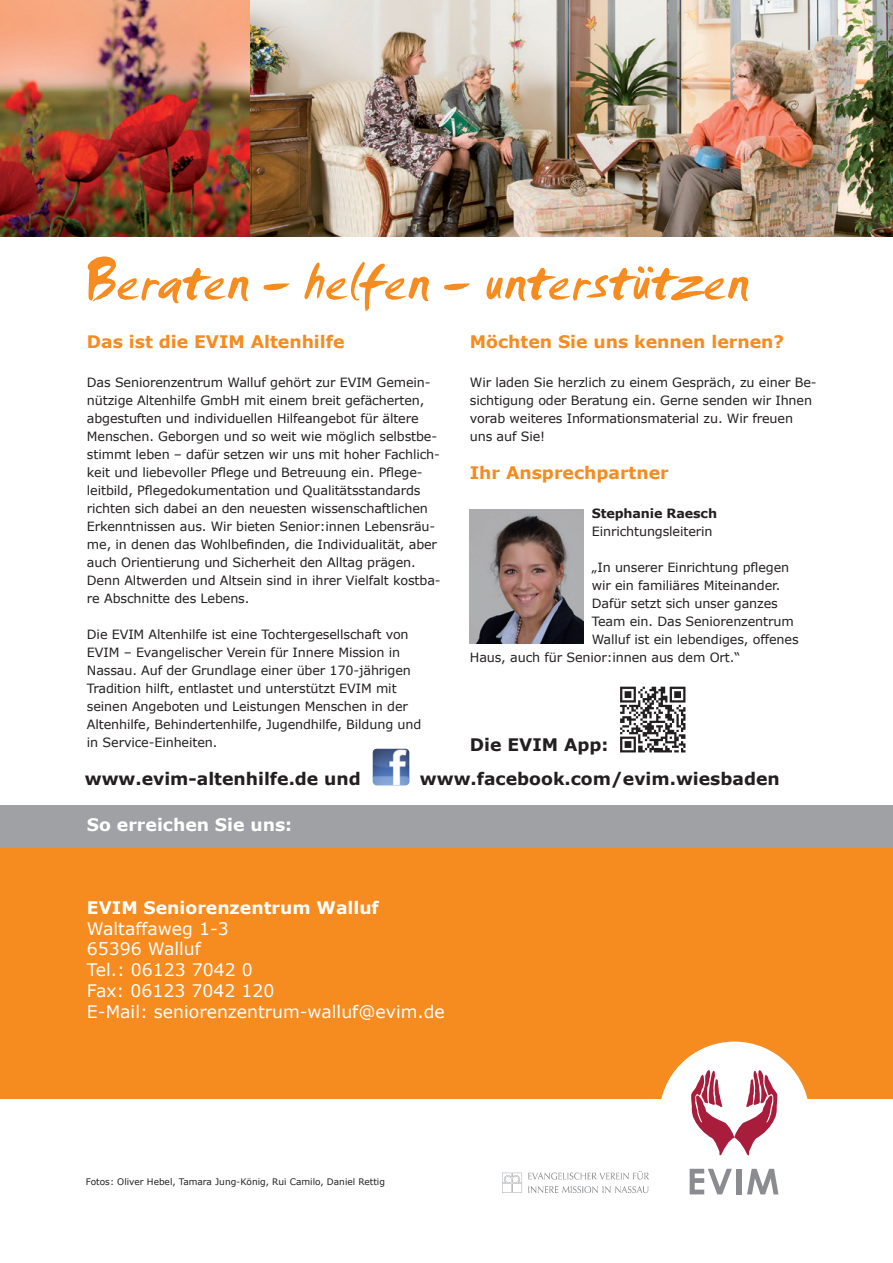
<style>
.page{position:relative;width:893px;height:1263px;background:#fff}
.page>*{position:absolute;margin:0;border:0;box-sizing:border-box;transform-origin:0 0}
.t1{font:58.5px "Smudger Plain";color:#f68b1f}
.t2{font:17.25px/20.7px "Verdana";color:#fff}
.t3{font:700 17.25px "Verdana";color:#f68b1f}
.t4{font:700 17.25px "Verdana";color:#231f20}
.t5{font:700 17.25px "Verdana";color:#fff}
.t6{font:12.75px/18px "Verdana";letter-spacing:-.01em;color:#231f20}
.t7{font:700 12.75px "Verdana";letter-spacing:-.01em;color:#231f20}
.t8{font:9px "Verdana";color:#231f20}
</style>
<div class="page">
<div style="left:0;top:805px;width:893px;height:43px;background:#a0a1a5"></div>
<div style="left:0;top:848px;width:893px;height:250px;background:#f68b1f"></div>
<div style="left:659px;top:1041px;width:151px;height:151px;background:#fff;border-radius:50%"></div>
<svg style="left:691px;top:1070px;width:87px;height:86px"></svg>
<svg style="left:690px;top:1169px;width:42px;height:25px"></svg>
<div style="left:736px;top:1169px;width:5px;height:25px;background:#8a8c8f"></div>
<svg style="left:747px;top:1169px;width:31px;height:25px"></svg>
<img style="left:0;top:0;width:893px;height:236px">
<img style="left:373px;top:749px;width:36px;height:36px">
<div style="left:371px;top:747px;width:40px;height:40px;border:1px solid #fff;border-radius:5px"></div>
<img style="left:503px;top:1172px;width:145px;height:20px">
<img style="left:470px;top:509px;width:113px;height:134px">
<img style="left:620px;top:686px;width:66px;height:67px">
<h1 class="t1" style="left:84px;top:246px;width:667px">Beraten – helfen – unterstützen</h1>
<h2 class="t3" style="left:87px;top:330px;width:259px">Das ist die EVIM Altenhilfe</h2>
<p class="t6" style="left:87px;top:373px;width:355px">Das Seniorenzentrum Walluf gehört zur EVIM Gemein&shy;nützige Altenhilfe GmbH mit einem breit gefächerten, abgestuften und individuellen Hilfeangebot für ältere Menschen. Geborgen und so weit wie möglich selbstbe&shy;stimmt leben – dafür setzen wir uns mit hoher Fachlich&shy;keit und liebevoller Pflege und Betreuung ein. Pflege&shy;leitbild, Pflegedokumentation und Qualitätsstandards richten sich dabei an den neuesten wissenschaftlichen Erkenntnissen aus. Wir bieten Senior:innen Lebensräu&shy;me, in denen das Wohlbefinden, die Individualität, aber auch Orientierung und Sicherheit den Alltag prägen.<br>Denn Altwerden und Altsein sind in ihrer Vielfalt kostba&shy;re Abschnitte des Lebens.</p>
<p class="t6" style="left:87px;top:625px;width:336px">Die EVIM Altenhilfe ist eine Tochtergesellschaft von EVIM – Evangelischer Verein für Innere Mission in Nassau. Auf der Grundlage einer über 170-jährigen Tradition hilft, entlastet und unterstützt EVIM mit seinen Angeboten und Leistungen Menschen in der Altenhilfe, Behindertenhilfe, Jugendhilfe, Bildung und in Service-Einheiten.</p>
<h2 class="t3" style="left:470px;top:330px;width:316px">Möchten Sie uns kennen lernen?</h2>
<p class="t6" style="left:470px;top:373px;width:348px">Wir laden Sie herzlich zu einem Gespräch, zu einer Be&shy;sichtigung oder Beratung ein. Gerne senden wir Ihnen vorab weiteres Informationsmaterial zu. Wir freuen uns auf Sie!</p>
<h2 class="t3" style="left:470px;top:462px;width:200px">Ihr Ansprechpartner</h2>
<p class="t7" style="left:592px;top:505px;width:127px">Stephanie Raesch</p>
<p class="t6" style="left:592px;top:523px;width:122px">Einrichtungsleiterin</p>
<p class="t6" style="left:592px;top:559px;width:199px">„In unserer Einrichtung pflegen</p>
<p class="t6" style="left:592px;top:577px;width:190px">wir ein familiäres Miteinander.</p>
<p class="t6" style="left:592px;top:595px;width:188px">Dafür setzt sich unser ganzes</p>
<p class="t6" style="left:592px;top:613px;width:203px">Team ein. Das Seniorenzentrum</p>
<p class="t6" style="left:592px;top:631px;width:208px">Walluf ist ein lebendiges, offenes</p>
<p class="t6" style="left:470px;top:649px;width:272px">Haus, auch für Senior:innen aus dem Ort.“</p>
<h2 class="t4" style="left:470px;top:733px;width:140px">Die EVIM App:</h2>
<h2 class="t4" style="left:85px;top:767px;width:278px">www.evim-altenhilfe.de und</h2>
<h2 class="t4" style="left:420px;top:767px;width:361px">www.facebook.com/evim.wiesbaden</h2>
<h2 class="t5" style="left:87px;top:813px;width:207px">So erreichen Sie uns:</h2>
<h2 class="t5" style="left:87px;top:896px;width:293px">EVIM Seniorenzentrum Walluf</h2>
<h2 class="t2" style="left:87px;top:918px;width:359px">Waltaffaweg 1-3<br>65396 Walluf<br>Tel.: 06123 7042 0<br>Fax: 06123 7042 120<br>E-Mail: seniorenzentrum-walluf@evim.de</h2>
<p class="t8" style="left:86px;top:1175px;width:301px">Fotos: Oliver Hebel, Tamara Jung-König, Rui Camilo, Daniel Rettig</p>
</div>
